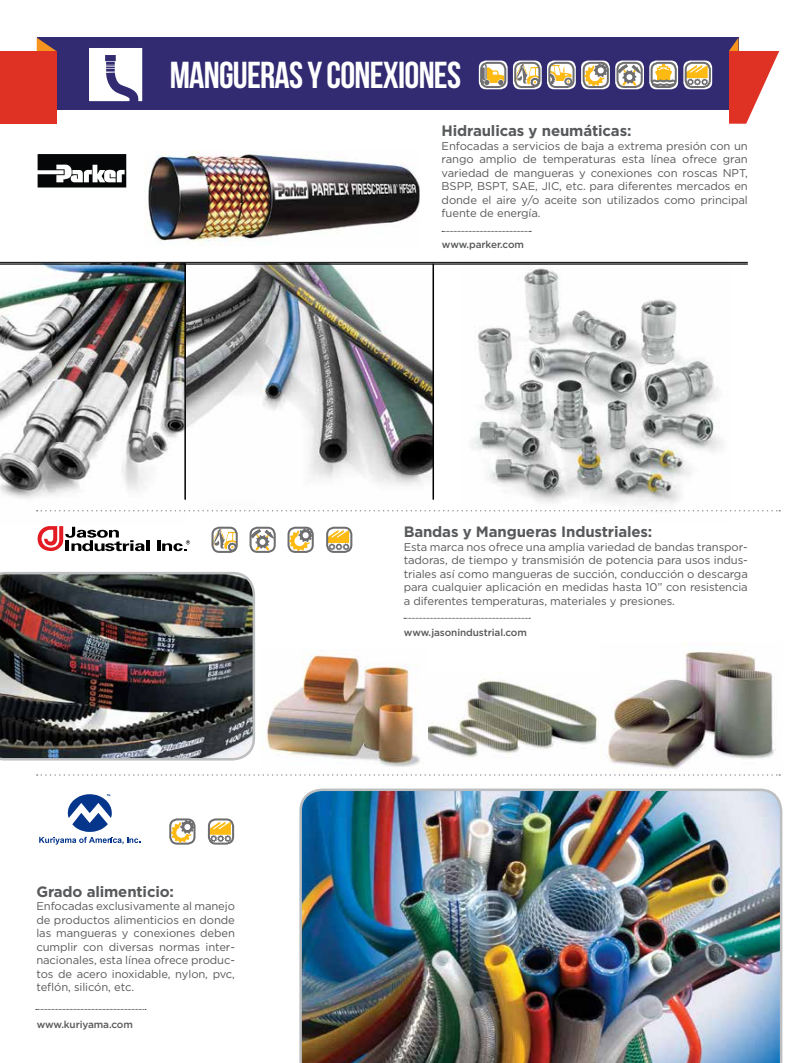
<style>
.page{position:relative;width:798px;height:1063px;background:#fff}
.page>*{position:absolute;margin:0;border:0;box-sizing:border-box;transform-origin:0 0}
.t1{font:700 37.5px "Bebas Neue";letter-spacing:-.02em;color:#fff}
.t2{font:700 15px "Gotham";letter-spacing:-.01em;color:#58595b}
.t3{font:11.25px/13.5px "Gotham";letter-spacing:-.01em;color:#58595b;text-align:justify}
.t4{font:500 10px "Gotham";letter-spacing:-.01em;color:#58595b}
</style>
<div class="page">
<img style="left:428px;top:679px;width:170px;height:79px">
<img style="left:262px;top:651px;width:158px;height:116px">
<img style="left:598px;top:643px;width:183px;height:133px">
<img style="left:186px;top:265px;width:246px;height:221px">
<img style="left:0;top:265px;width:185px;height:247px">
<img style="left:148px;top:152px;width:271px;height:91px">
<img style="left:460px;top:261px;width:269px;height:251px">
<div style="left:37px;top:38px;width:701px;height:72px;background:#322b72"></div>
<svg style="left:37px;top:38px;width:19px;height:13px"></svg>
<div style="left:0;top:51px;width:56px;height:73px;background:#e03125"></div>
<svg style="left:729px;top:38px;width:50px;height:86px"></svg>
<svg style="left:38px;top:154px;width:88px;height:34px"></svg>
<svg style="left:38px;top:526px;width:111px;height:25px"></svg>
<svg style="left:157px;top:540px;width:33px;height:11px"></svg>
<svg style="left:39px;top:794px;width:101px;height:51px"></svg>
<svg style="left:89px;top:48px;width:53px;height:53px"></svg>
<img style="left:299px;top:789px;width:483px;height:274px">
<svg style="left:478px;top:61px;width:29px;height:28px"></svg>
<svg style="left:512px;top:61px;width:29px;height:28px"></svg>
<svg style="left:547px;top:61px;width:28px;height:28px"></svg>
<svg style="left:581px;top:61px;width:28px;height:28px"></svg>
<svg style="left:615px;top:61px;width:28px;height:28px"></svg>
<svg style="left:649px;top:61px;width:28px;height:28px"></svg>
<svg style="left:683px;top:61px;width:29px;height:28px"></svg>
<svg style="left:514px;top:64px;width:25px;height:23px"></svg>
<div style="left:514px;top:62px;width:26px;height:26px;border:2px solid #6e6e70;border-radius:7px"></div>
<svg style="left:548px;top:65px;width:23px;height:21px"></svg>
<div style="left:548px;top:62px;width:26px;height:26px;border:2px solid #6e6e70;border-radius:7px"></div>
<div style="left:582px;top:62px;width:26px;height:26px;border:2px solid #6e6e70;border-radius:7px"></div>
<svg style="left:584px;top:63px;width:23px;height:23px"></svg>
<div style="left:616px;top:62px;width:26px;height:26px;border:2px solid #6e6e70;border-radius:7px"></div>
<svg style="left:617px;top:64px;width:24px;height:22px"></svg>
<div style="left:650px;top:62px;width:26px;height:26px;border:2px solid #6e6e70;border-radius:7px"></div>
<svg style="left:651px;top:64px;width:24px;height:22px"></svg>
<div style="left:684px;top:62px;width:26px;height:26px;border:2px solid #6e6e70;border-radius:7px"></div>
<svg style="left:685px;top:65px;width:22px;height:20px"></svg>
<svg style="left:480px;top:64px;width:23px;height:21px"></svg>
<div style="left:480px;top:62px;width:26px;height:26px;border:2px solid #6e6e70;border-radius:7px"></div>
<svg style="left:214px;top:529px;width:23px;height:21px"></svg>
<div style="left:211px;top:527px;width:27px;height:26px;border:2px solid #6e6e70;border-radius:7px"></div>
<div style="left:249px;top:527px;width:26px;height:26px;border:2px solid #6e6e70;border-radius:7px"></div>
<svg style="left:250px;top:529px;width:24px;height:22px"></svg>
<div style="left:287px;top:527px;width:26px;height:26px;border:2px solid #6e6e70;border-radius:7px"></div>
<svg style="left:289px;top:528px;width:23px;height:23px"></svg>
<div style="left:169px;top:818px;width:26px;height:27px;border:2px solid #6e6e70;border-radius:7px"></div>
<svg style="left:171px;top:820px;width:23px;height:23px"></svg>
<div style="left:326px;top:527px;width:26px;height:26px;border:2px solid #6e6e70;border-radius:7px"></div>
<svg style="left:326px;top:530px;width:23px;height:20px"></svg>
<div style="left:208px;top:818px;width:26px;height:27px;border:2px solid #6e6e70;border-radius:7px"></div>
<svg style="left:208px;top:821px;width:23px;height:21px"></svg>
<svg style="left:37px;top:774px;width:743px;height:2px"></svg>
<hr style="left:0;top:262px;width:747px;height:1px;background:#000">
<hr style="left:0;top:263px;width:747px;height:2px;background:#000">
<hr style="left:184px;top:264px;width:2px;height:236px;background:#000">
<hr style="left:432px;top:264px;width:2px;height:236px;background:#000">
<img style="left:0;top:572px;width:255px;height:189px">
<svg style="left:404px;top:618px;width:126px;height:1px"></svg>
<svg style="left:36px;top:1009px;width:110px;height:1px"></svg>
<svg style="left:442px;top:231px;width:89px;height:1px"></svg>
<svg style="left:37px;top:510px;width:743px;height:1px"></svg>
<h1 class="t1" style="left:170px;top:54px;width:293px">MANGUERAS Y CONEXIONES</h1>
<h2 class="t2" style="left:441px;top:121px;width:191px">Hidraulicas y neumáticas:</h2>
<p class="t3" style="left:441px;top:139px;width:307px">Enfocadas a servicios de baja a extrema presión con un rango amplio de temperaturas esta línea ofrece gran variedad de mangueras y conexiones con roscas NPT, BSPP, BSPT, SAE, JIC, etc. para diferentes mercados en donde el aire y/o aceite son utilizados como principal fuente de energía.</p>
<p class="t4" style="left:442px;top:238px;width:83px">www.parker.com</p>
<h2 class="t2" style="left:403px;top:522px;width:250px">Bandas y Mangueras Industriales:</h2>
<p class="t3" style="left:403px;top:540px;width:345px">Esta marca nos ofrece una amplia variedad de bandas transpor&shy;tadoras, de tiempo y transmisión de potencia para usos indus&shy;triales así como mangueras de succión, conducción o descarga para cualquier aplicación en medidas hasta 10” con resistencia a diferentes temperaturas, materiales y presiones.</p>
<h2 class="t2" style="left:36px;top:882px;width:139px">Grado alimenticio:</h2>
<p class="t3" style="left:36px;top:899px;width:200px">Enfocadas exclusivamente al manejo de productos alimenticios en donde las mangueras y conexiones deben cumplir con diversas normas inter&shy;nacionales, esta línea ofrece produc&shy;tos de acero inoxidable, nylon, pvc, teflón, silicón, etc.</p>
<p class="t4" style="left:37px;top:1018px;width:98px">www.kuriyama.com</p>
<p class="t4" style="left:404px;top:626px;width:124px">www.jasonindustrial.com</p>
</div>
